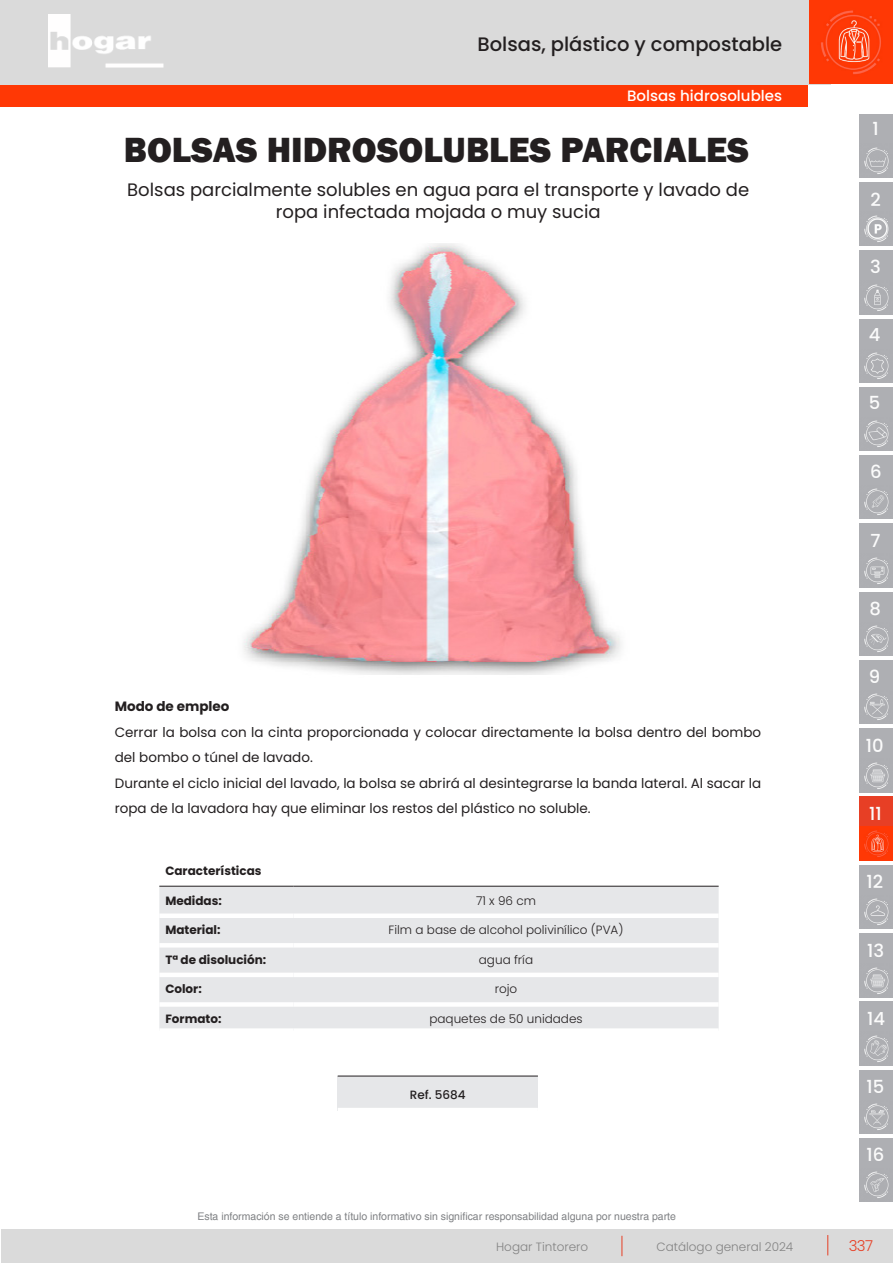
<style>
.page{position:relative;width:893px;height:1263px;background:#fff}
.page>*{position:absolute;margin:0;border:0;box-sizing:border-box;transform-origin:0 0}
.t1{font:800 36px "Franklin Gothic";color:#231f20}
.t2{font:500 19.5px "Poppins";color:#231f20}
.Estilo_de_párrafo_1{font:18px/21.6px "Poppins";color:#231f20;text-align:center}
.t3{font:500 18px "Poppins";color:#fbfbfb}
.t4{font:500 15px "Poppins";color:#fff}
.t5{font:300 15px "Poppins";color:#e73f25}
.t6{font:13.5px/25.5px "Poppins";color:#231f20}
.t7{font:700 13.5px "Poppins";color:#231f20}
.Estilo_de_párrafo_1-2{font:300 12px "Poppins";color:#231f20}
.Estilo_de_párrafo_1-3{font:700 12px "Poppins";color:#231f20}
.t8{font:300 12px "Poppins";color:#838383}
.Estilo_de_párrafo_1-4{font:500 12px "Poppins";color:#231f20}
.t9{font:10.5px "Helvetica";color:#7e8083}
</style>
<div class="page">
<div style="left:859px;top:728px;width:34px;height:30px;background:#aeafb3"></div>
<div style="left:859px;top:796px;width:34px;height:30px;background:#e73f25"></div>
<div style="left:1px;top:0;width:830px;height:84px;background:#dadada"></div>
<img style="left:48px;top:14px;width:116px;height:53px">
<hr style="left:0;top:1229px;width:1px;height:34px;background:#dadada">
<div style="left:1px;top:1229px;width:892px;height:34px;background:#dadada"></div>
<svg style="left:827px;top:1235px;width:1px;height:21px"></svg>
<svg style="left:622px;top:1236px;width:1px;height:20px"></svg>
<div style="left:859px;top:114px;width:34px;height:30px;background:#aeafb3"></div>
<img style="left:859px;top:348px;width:34px;height:34px">
<div style="left:859px;top:182px;width:34px;height:30px;background:#aeafb3"></div>
<img style="left:859px;top:280px;width:34px;height:34px">
<div style="left:859px;top:250px;width:34px;height:30px;background:#aeafb3"></div>
<img style="left:859px;top:212px;width:34px;height:34px">
<div style="left:859px;top:319px;width:34px;height:29px;background:#aeafb3"></div>
<img style="left:859px;top:417px;width:34px;height:34px">
<div style="left:859px;top:387px;width:34px;height:30px;background:#aeafb3"></div>
<img style="left:859px;top:485px;width:34px;height:34px">
<div style="left:859px;top:455px;width:34px;height:30px;background:#aeafb3"></div>
<img style="left:859px;top:553px;width:34px;height:34px">
<div style="left:859px;top:523px;width:34px;height:30px;background:#aeafb3"></div>
<img style="left:859px;top:621px;width:34px;height:34px">
<div style="left:859px;top:592px;width:34px;height:29px;background:#aeafb3"></div>
<img style="left:859px;top:690px;width:34px;height:34px">
<div style="left:859px;top:660px;width:34px;height:30px;background:#aeafb3"></div>
<img style="left:859px;top:758px;width:34px;height:34px">
<img style="left:859px;top:826px;width:34px;height:34px">
<img style="left:859px;top:895px;width:34px;height:34px">
<div style="left:859px;top:865px;width:34px;height:30px;background:#aeafb3"></div>
<img style="left:859px;top:963px;width:34px;height:34px">
<div style="left:859px;top:933px;width:34px;height:30px;background:#aeafb3"></div>
<img style="left:859px;top:1031px;width:34px;height:34px">
<div style="left:859px;top:1001px;width:34px;height:30px;background:#aeafb3"></div>
<img style="left:859px;top:1099px;width:34px;height:34px">
<div style="left:859px;top:1070px;width:34px;height:29px;background:#aeafb3"></div>
<img style="left:859px;top:1167px;width:34px;height:34px">
<div style="left:859px;top:1138px;width:34px;height:29px;background:#aeafb3"></div>
<img style="left:859px;top:144px;width:34px;height:34px">
<img style="left:810px;top:0;width:83px;height:84px">
<svg style="left:0;top:0;width:1px;height:85px"></svg>
<div style="left:0;top:85px;width:808px;height:21px;background:#ff3805"></div>
<div style="left:159px;top:887px;width:560px;height:141px;background:#e6e7e9"></div>
<div style="left:159px;top:913px;width:134px;height:5px;background:#fff"></div>
<div style="left:293px;top:913px;width:426px;height:5px;background:#fff"></div>
<hr style="left:159px;top:943px;width:134px;height:4px;background:#fff">
<hr style="left:293px;top:943px;width:426px;height:4px;background:#fff">
<hr style="left:159px;top:973px;width:134px;height:4px;background:#fff">
<hr style="left:293px;top:973px;width:426px;height:4px;background:#fff">
<div style="left:159px;top:1002px;width:134px;height:5px;background:#fff"></div>
<div style="left:293px;top:1002px;width:426px;height:5px;background:#fff"></div>
<hr style="left:159px;top:886px;width:134px;height:1px;background:#231f20">
<hr style="left:293px;top:886px;width:426px;height:1px;background:#231f20">
<img style="left:243px;top:243px;width:378px;height:432px">
<div style="left:338px;top:1076px;width:200px;height:34px;background:#e6e7e9"></div>
<hr style="left:338px;top:1076px;width:200px;height:1px;background:#231f20">
<hr style="left:338px;top:1108px;width:200px;height:4px;background:#fff">
<h2 class="t2" style="left:477px;top:33px;width:306px">Bolsas, plástico y compostable</h2>
<p class="t4" style="left:627px;top:87px;width:156px">Bolsas hidrosolubles</p>
<p class="t1" style="left:124px;top:127px;width:627px">BOLSAS HIDROSOLUBLES PARCIALES</p>
<p class="Estilo_de_párrafo_1" style="left:127px;top:179px;width:623px">Bolsas parcialmente solubles en agua para el transporte y lavado de ropa infectada mojada o muy sucia</p>
<p class="t7" style="left:115px;top:699px;width:116px">Modo de empleo</p>
<p class="t6" style="left:115px;top:719px;width:648px">Cerrar la bolsa con la cinta proporcionada y colocar directamente la bolsa dentro del bombo del bombo o túnel de lavado.</p>
<p class="t6" style="left:115px;top:770px;width:648px">Durante el ciclo inicial del lavado, la bolsa se abrirá al desintegrarse la banda lateral. Al sacar la ropa de la lavadora hay que eliminar los restos del plástico no soluble.</p>
<p class="Estilo_de_párrafo_1-3" style="left:165px;top:864px;width:98px">Características</p>
<p class="Estilo_de_párrafo_1-3" style="left:165px;top:894px;width:58px">Medidas:</p>
<p class="Estilo_de_párrafo_1-2" style="left:476px;top:894px;width:61px">71 x 96 cm</p>
<p class="Estilo_de_párrafo_1-3" style="left:165px;top:923px;width:57px">Material:</p>
<p class="Estilo_de_párrafo_1-2" style="left:389px;top:923px;width:236px">Film a base de alcohol polivinílico (PVA)</p>
<p class="Estilo_de_párrafo_1-3" style="left:165px;top:953px;width:102px">Tª de disolución:</p>
<p class="Estilo_de_párrafo_1-2" style="left:479px;top:953px;width:56px">agua fría</p>
<p class="Estilo_de_párrafo_1-3" style="left:165px;top:982px;width:38px">Color:</p>
<p class="Estilo_de_párrafo_1-2" style="left:495px;top:982px;width:24px">rojo</p>
<p class="Estilo_de_párrafo_1-3" style="left:165px;top:1012px;width:58px">Formato:</p>
<p class="Estilo_de_párrafo_1-2" style="left:429px;top:1012px;width:155px">paquetes de 50 unidades</p>
<p class="Estilo_de_párrafo_1-4" style="left:410px;top:1088px;width:57px">Ref. 5684</p>
<p class="t9" style="left:197px;top:1210px;width:480px">Esta información se entiende a título informativo sin significar responsabilidad alguna por nuestra parte</p>
<h3 class="t3" style="left:873px;top:119px;width:8px">1</h3>
<h3 class="t3" style="left:870px;top:189px;width:12px">2</h3>
<h3 class="t3" style="left:870px;top:256px;width:12px">3</h3>
<h3 class="t3" style="left:869px;top:324px;width:13px">4</h3>
<h3 class="t3" style="left:869px;top:393px;width:13px">5</h3>
<h3 class="t3" style="left:870px;top:461px;width:13px">6</h3>
<h3 class="t3" style="left:870px;top:530px;width:12px">7</h3>
<h3 class="t3" style="left:869px;top:598px;width:13px">8</h3>
<h3 class="t3" style="left:869px;top:666px;width:13px">9</h3>
<h3 class="t3" style="left:866px;top:735px;width:19px">10</h3>
<h3 class="t3" style="left:869px;top:803px;width:14px">11</h3>
<h3 class="t3" style="left:867px;top:871px;width:18px">12</h3>
<h3 class="t3" style="left:867px;top:940px;width:18px">13</h3>
<h3 class="t3" style="left:867px;top:1008px;width:19px">14</h3>
<h3 class="t3" style="left:866px;top:1076px;width:19px">15</h3>
<h3 class="t3" style="left:866px;top:1144px;width:19px">16</h3>
<p class="t8" style="left:496px;top:1240px;width:94px">Hogar Tintorero</p>
<p class="t8" style="left:656px;top:1240px;width:138px">Catálogo general 2024</p>
<p class="t5" style="left:849px;top:1237px;width:26px">337</p>
</div>
